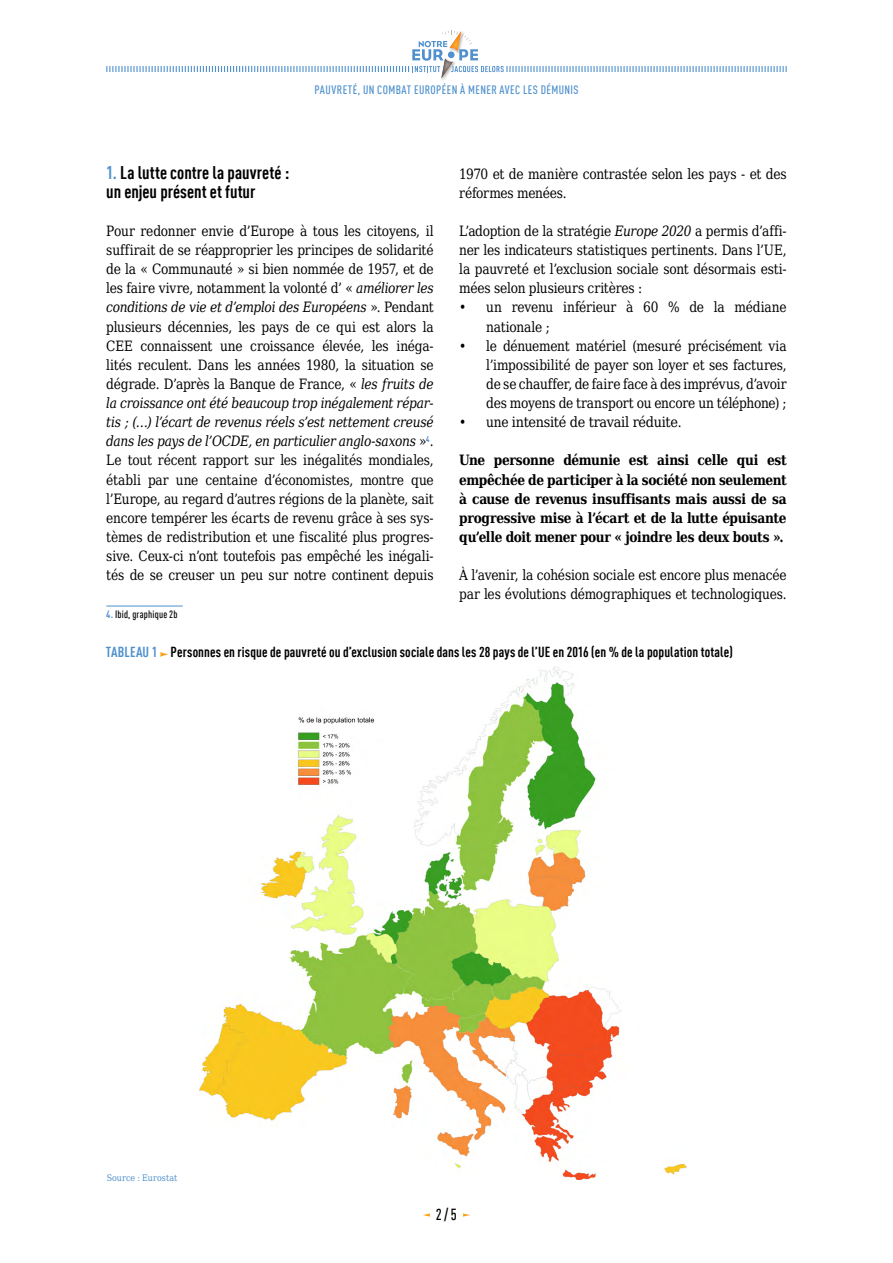
<style>
.page{position:relative;width:893px;height:1263px;background:#fff}
.page>*{position:absolute;margin:0;border:0;box-sizing:border-box;transform-origin:0 0}
.t1{font:700 condensed 18px/19px "DIN Offc Pro";color:#000}
.t2{font:500 condensed 15.75px "DIN Offc Pro";color:#000}
.t3{font:14.25px/19.2px "DejaVu Serif Condensed";letter-spacing:-.015em;color:#000;text-align:justify;scale:.95 1}
.t4{font:700 14.25px/19px "DejaVu Serif Condensed";letter-spacing:-.03em;color:#000;text-align:justify;scale:.95 1}
.t5{font:700 condensed 14.25px "DIN Offc Pro";letter-spacing:.01em;color:#000}
.t6{font:500 condensed 12px "DIN Offc Pro";color:#5091cd}
.t7{font:500 condensed 10.5px "DIN Offc Pro";letter-spacing:.02em;color:#000}
.t8{font:9px "DejaVu Serif Condensed";letter-spacing:.005em;color:#5091cd}
.s1{color:#5091cd}
.s2{font-style:italic}
.s3{font-weight:700;color:#5091cd}
</style>
<div class="page">
<svg style="left:423px;top:1213px;width:7px;height:4px"></svg>
<svg style="left:463px;top:1213px;width:7px;height:4px"></svg>
<svg style="left:106px;top:31px;width:681px;height:47px"></svg>
<hr style="left:106px;top:606px;width:77px;height:1px;background:#5091cd">
<img style="left:199px;top:666px;width:487px;height:513px">
<svg style="left:160px;top:652px;width:8px;height:5px"></svg>
<p class="t6" style="left:314px;top:81px;width:12px">PAUVRETÉ</p>
<p class="t6" style="left:358px;top:81px;width:26px">, UN COMBAT</p>
<p class="t6" style="left:414px;top:81px;width:7px">EUROPÉEN</p>
<p class="t6" style="left:460px;top:81px;width:15px">À MENER</p>
<p class="t6" style="left:500px;top:81px;width:7px">AVEC</p>
<p class="t6" style="left:523px;top:81px;width:24px">LES DÉMUNIS</p>
<p class="t1" style="left:106px;top:161px;width:184px"><span class="s1">1.</span> La lutte contre la pauvreté : un enjeu présent et futur</p>
<p class="t3" style="left:106px;top:220px;width:346px">Pour redonner envie d’Europe à tous les citoyens, il suffirait de se réapproprier les principes de solidarité de la « Communauté » si bien nommée de 1957, et de les faire vivre, notamment la volonté d’ « <span class="s2">améliorer les conditions de vie et d’emploi des Européens</span> ». Pendant plusieurs décennies, les pays de ce qui est alors la CEE connaissent une croissance élevée, les inéga&shy;lités reculent. Dans les années 1980, la situation se dégrade. D’après la Banque de France, « <span class="s2">les fruits de la croissance ont été beaucoup trop inégalement répar&shy;tis ; (…) l’écart de revenus réels s’est nettement creusé dans les pays de l’OCDE, en particulier anglo-saxons</span> »<sup>4</sup>.<br>Le tout récent rapport sur les inégalités mondiales, établi par une centaine d’économistes, montre que l’Europe, au regard d’autres régions de la planète, sait encore tempérer les écarts de revenu grâce à ses sys&shy;tèmes de redistribution et une fiscalité plus progres&shy;sive. Ceux-ci n’ont toutefois pas empêché les inégali&shy;tés de se creuser un peu sur notre continent depuis</p>
<p class="t7" style="left:106px;top:606px;width:73px"><span class="s3">4.</span> IBID, GRAPHIQUE 2B</p>
<p class="t3" style="left:459px;top:163px;width:346px">1970 et de manière contrastée selon les pays - et des réformes menées.</p>
<p class="t3" style="left:459px;top:220px;width:346px">L’adoption de la stratégie <span class="s2">Europe 2020</span> a permis d’affi&shy;ner les indicateurs statistiques pertinents. Dans l’UE, la pauvreté et l’exclusion sociale sont désormais esti&shy;mées selon plusieurs critères :</p>
<p class="t3" style="left:486px;top:297px;width:318px;text-indent:-27px">• un revenu inférieur à 60 % de la médiane nationale ;</p>
<p class="t3" style="left:486px;top:335px;width:318px;text-indent:-27px">• le dénuement matériel (mesuré précisément via l’impossibilité de payer son loyer et ses factures, de se chauffer, de faire face à des imprévus, d’avoir des moyens de transport ou encore un téléphone) ;</p>
<p class="t3" style="left:459px;top:411px;width:236px">• une intensité de travail réduite.</p>
<p class="t4" style="left:459px;top:450px;width:346px">Une personne démunie est ainsi celle qui est empêchée de participer à la société non seulement à cause de revenus insuffisants mais aussi de sa progressive mise à l’écart et de la lutte épuisante qu’elle doit mener pour « joindre les deux bouts ».</p>
<p class="t3" style="left:459px;top:564px;width:346px">À l’avenir, la cohésion sociale est encore plus menacée par les évolutions démographiques et technologiques.</p>
<p class="t5" style="left:106px;top:641px;width:628px"><span class="s1">TABLEAU 1</span> Personnes en risque de pauvreté ou d’exclusion sociale dans les 28 pays de l’UE en 2016 (en % de la population totale)</p>
<p class="t8" style="left:107px;top:1169px;width:72px">Source : Eurostat</p>
<p class="t2" style="left:436px;top:1203px;width:22px">2 / 5</p>
</div>
